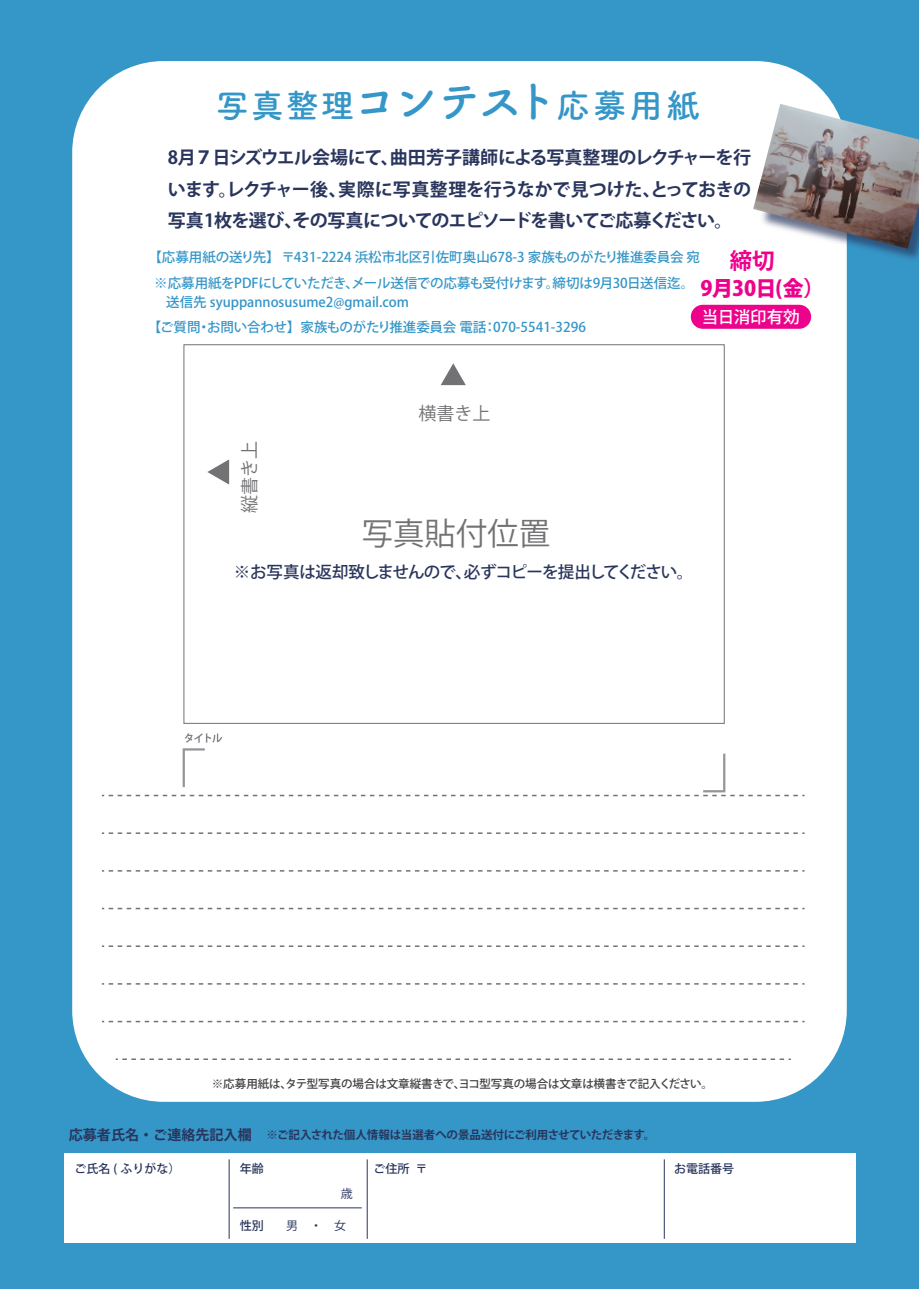
<style>
.page{position:relative;width:919px;height:1289px;background:#fff}
.page>*{position:absolute;margin:0;border:0;box-sizing:border-box;transform-origin:0 0}
.t1{font:33.3px "Tsuku B Rd Gothic Std B";letter-spacing:.075em;color:#3596c8}
.t2{font:31.35px "Koz Go Pr 6 N";color:#727275}
.t3{font:700 22.5px "Koz Go Pr 6 N";color:#ed028c}
.t4{font:800 21px "Koz Go Pr 6 N";letter-spacing:-.035em;color:#ed028c}
.t5{font:700 18px/31.5px "Koz Go Pr 6 N";letter-spacing:-.04em;color:#29355c;text-align:justify}
.t6{font:18px "Koz Go Pr 6 N";color:#727275}
.t7{font:500 16.5px "Koz Go Pr 6 N";letter-spacing:-.06em;color:#29355c}
.t8{font:500 16.5px "Koz Go Pr 6 N";color:#fff}
.t9{font:500 13.5px/19.5px "Koz Go Pr 6 N";color:#3596c8}
.t10{font:500 12px "Koz Go Pr 6 N";color:#29355c}
.t11{font:12px "Koz Go Pr 6 N";color:#29355c}
.t12{font:700 11.55px "Koz Go Pr 6 N";letter-spacing:-.02em;color:#29355c}
.t13{font:500 11.55px "Koz Go Pr 6 N";letter-spacing:-.01em;color:#3f3f40}
.s1{font-size:43.5px}
.s2{font-size:14.1px}
</style>
<div class="page">
<div style="left:0;top:0;width:918px;height:1288px;background:#3596c8"></div>
<div style="left:72px;top:61px;width:774px;height:1040px;background:#fff;border-radius:91px"></div>
<div style="left:64px;top:1153px;width:791px;height:89px;background:#fff"></div>
<svg style="left:102px;top:832px;width:702px;height:2px"></svg>
<svg style="left:102px;top:907px;width:702px;height:2px"></svg>
<svg style="left:102px;top:870px;width:702px;height:1px"></svg>
<svg style="left:102px;top:983px;width:702px;height:1px"></svg>
<svg style="left:102px;top:945px;width:702px;height:1px"></svg>
<svg style="left:102px;top:1020px;width:702px;height:2px"></svg>
<svg style="left:116px;top:1058px;width:674px;height:1px"></svg>
<svg style="left:441px;top:363px;width:25px;height:22px"></svg>
<svg style="left:207px;top:459px;width:22px;height:25px"></svg>
<svg style="left:102px;top:733px;width:702px;height:63px"></svg>
<img style="left:711px;top:62px;width:207px;height:248px">
<img style="left:753px;top:104px;width:165px;height:145px">
<div style="left:690px;top:305px;width:121px;height:24px;background:#ed028c;border-radius:12px"></div>
<hr style="left:233px;top:1207px;width:129px;height:1px;background:#29355c">
<hr style="left:229px;top:1159px;width:1px;height:79px;background:#29355c">
<hr style="left:367px;top:1159px;width:1px;height:79px;background:#29355c">
<hr style="left:664px;top:1159px;width:1px;height:79px;background:#29355c">
<h1 class="t1" style="left:216px;top:79px;width:485px">写真整理<span class="s1">コンテスト</span>応募用紙</h1>
<h3 class="t5" style="left:168px;top:142px;width:585px">8月７日シズウエル会場にて、曲田芳子講師による写真整理のレクチャーを行います。レクチャー後、実際に写真整理を行うなかで見つけた、とっておきの写真1枚を選び、その写真についてのエピソードを書いてご応募ください。</h3>
<h3 class="t3" style="left:729px;top:248px;width:46px">締切</h3>
<h3 class="t4" style="left:700px;top:277px;width:125px">9月30日(金）</h3>
<p class="t8" style="left:702px;top:307px;width:99px">当日消印有効</p>
<p class="t9" style="left:148px;top:248px;width:553px">【応募用紙の送り先】〒431-2224 浜松市北区引佐町奥山678-3 家族ものがたり推進委員会 宛</p>
<p class="t9" style="left:166px;top:273px;width:529px;text-indent:-12px">※応募用紙をPDFにしていただき、メール送信での応募も受付けます。締切は9月30日送信迄。送信先 syuppannosusume2@gmail.com</p>
<p class="t9" style="left:148px;top:318px;width:439px">【ご質問・お問い合わせ】家族ものがたり推進委員会 電話：070-5541-3296</p>
<h3 class="t6" style="left:239px;top:513px;width:73px;rotate:-90deg">縦書き上</h3>
<h3 class="t6" style="left:418px;top:403px;width:73px">横書き上</h3>
<h2 class="t2" style="left:362px;top:515px;width:190px">写真貼付位置</h2>
<p class="t7" style="left:234px;top:562px;width:461px">※お写真は返却致しませんので、必ずコピーを提出してください。</p>
<p class="t13" style="left:212px;top:1076px;width:502px">※応募用紙は、タテ型写真の場合は文章縦書きで、ヨコ型写真の場合は文章は横書きで記入ください。</p>
<p class="t12" style="left:69px;top:1128px;width:588px"><span class="s2">応募者氏名・ご連絡先記入欄</span> ※ご記入された個人情報は当選者への景品送付にご利用させていただきます。</p>
<p class="t10" style="left:75px;top:1162px;width:107px">ご氏名 ( ふりがな）</p>
<p class="t10" style="left:240px;top:1162px;width:25px">年齢</p>
<p class="t10" style="left:240px;top:1218px;width:25px">性別</p>
<p class="t11" style="left:341px;top:1186px;width:13px">歳</p>
<p class="t11" style="left:286px;top:1218px;width:61px">男　・　女</p>
<p class="t10" style="left:373px;top:1162px;width:56px">ご住所〒</p>
<p class="t10" style="left:674px;top:1162px;width:61px">お電話番号</p>
</div>
